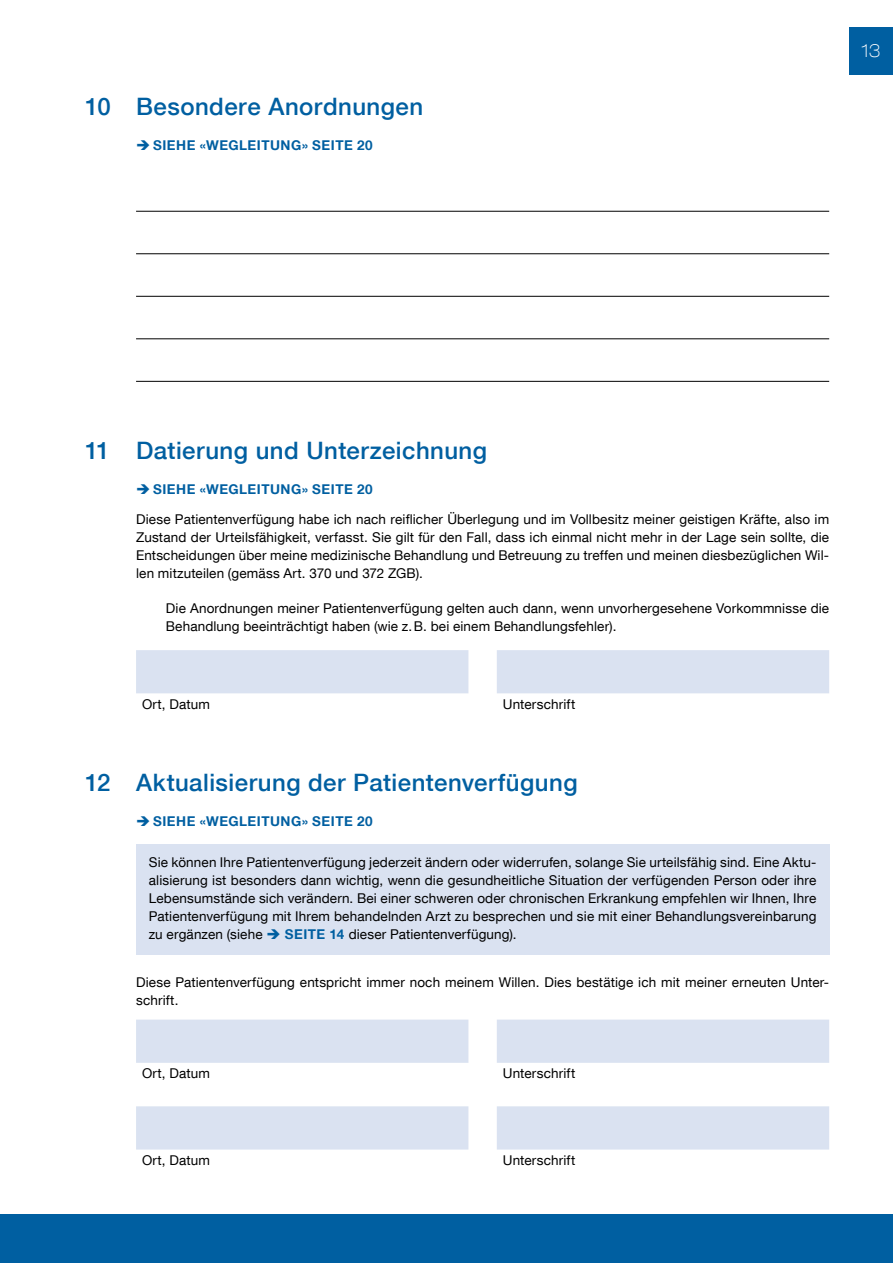
<style>
.page{position:relative;width:893px;height:1263px;background:#fff}
.page>*{position:absolute;margin:0;border:0;box-sizing:border-box;transform-origin:0 0}
.t1{font:500 24px "Helvetica Neue LT Com";letter-spacing:.02em;color:#005fa1}
.t2{font:100 expanded 18px "Helvetica Neue LT Com";color:#fff}
.Fliesstext_Einzug{font:13.5px/18px "Helvetica Neue LT Com";letter-spacing:.01em;color:#000;text-align:justify}
.Box{font:13.5px/18px "Helvetica Neue LT Com";letter-spacing:.01em;color:#000;text-align:justify}
.Aufzählung_Checkbox{font:13.5px/18px "Helvetica Neue LT Com";letter-spacing:.01em;color:#000}
.t3{font:700 13.5px "Helvetica Neue LT Com";letter-spacing:.04em;color:#005fa1}
.Fliesstext{font:13.5px "Helvetica Neue LT Com";letter-spacing:.01em;color:#000}
.s1{color:#005fa1}
.s2{font-weight:700;color:#005fa1}
</style>
<div class="page">
<div style="left:849px;top:27px;width:44px;height:47px;background:#005fa1"></div>
<div style="left:0;top:1214px;width:893px;height:49px;background:#005fa1"></div>
<hr style="left:136px;top:211px;width:693px;height:1px;background:#000">
<hr style="left:136px;top:253px;width:693px;height:1px;background:#000">
<hr style="left:136px;top:296px;width:693px;height:1px;background:#000">
<hr style="left:136px;top:338px;width:693px;height:1px;background:#000">
<hr style="left:136px;top:381px;width:693px;height:1px;background:#000">
<div style="left:136px;top:650px;width:693px;height:43px;background:#dae2f1"></div>
<div style="left:136px;top:1019px;width:693px;height:44px;background:#dae2f1"></div>
<div style="left:136px;top:1106px;width:693px;height:43px;background:#dae2f1"></div>
<div style="left:136px;top:845px;width:693px;height:110px;background:#dae2f1"></div>
<p class="t1" style="left:85px;top:92px;width:340px">10 Besondere Anordnungen</p>
<p class="t3" style="left:153px;top:137px;width:221px">SIEHE «WEGLEITUNG» SEITE 20</p>
<h2 class="t2" style="left:861px;top:40px;width:20px">13</h2>
<p class="t1" style="left:85px;top:436px;width:403px">11 Datierung und Unterzeichnung</p>
<p class="t3" style="left:153px;top:480px;width:221px">SIEHE «WEGLEITUNG» SEITE 20</p>
<p class="Fliesstext_Einzug" style="left:136px;top:510px;width:695px">Diese Patientenverfügung habe ich nach reiflicher Überlegung und im Vollbesitz meiner geistigen Kräfte, also im Zustand der Urteilsfähigkeit, verfasst. Sie gilt für den Fall, dass ich einmal nicht mehr in der Lage sein sollte, die Entscheidungen über meine medizinische Behandlung und Betreuung zu treffen und meinen diesbezüglichen Wil&shy;len mitzuteilen (gemäss Art. 370 und 372 ZGB).</p>
<p class="Aufzählung_Checkbox" style="left:166px;top:599px;width:665px">Die Anordnungen meiner Patientenverfügung gelten auch dann, wenn unvorhergesehene Vorkommnisse die<br>Behandlung beeinträchtigt haben (wie z.B. bei einem Behandlungsfehler).</p>
<p class="Fliesstext" style="left:142px;top:696px;width:69px">Ort, Datum</p>
<p class="Fliesstext" style="left:503px;top:696px;width:74px">Unterschrift</p>
<p class="t1" style="left:85px;top:768px;width:494px">12 Aktualisierung der Patientenverfügung</p>
<p class="t3" style="left:153px;top:812px;width:221px">SIEHE «WEGLEITUNG» SEITE 20</p>
<p class="Box" style="left:149px;top:853px;width:669px">Sie können Ihre Patientenverfügung jederzeit ändern oder widerrufen, solange Sie urteilsfähig sind. Eine Aktu&shy;alisierung ist besonders dann wichtig, wenn die gesundheitliche Situation der verfügenden Person oder ihre Lebensumstände sich verändern. Bei einer schweren oder chronischen Erkrankung empfehlen wir Ihnen, Ihre Patientenverfügung mit Ihrem behandelnden Arzt zu besprechen und sie mit einer Behandlungsvereinbarung zu ergänzen (siehe <span class="s1">➔</span> <span class="s2">SEITE 14</span> dieser Patientenverfügung).</p>
<p class="Fliesstext_Einzug" style="left:136px;top:973px;width:695px">Diese Patientenverfügung entspricht immer noch meinem Willen. Dies bestätige ich mit meiner erneuten Unter&shy;schrift.</p>
<p class="Fliesstext" style="left:142px;top:1065px;width:69px">Ort, Datum</p>
<p class="Fliesstext" style="left:503px;top:1065px;width:74px">Unterschrift</p>
<p class="Fliesstext" style="left:142px;top:1152px;width:69px">Ort, Datum</p>
<p class="Fliesstext" style="left:503px;top:1152px;width:74px">Unterschrift</p>
</div>
